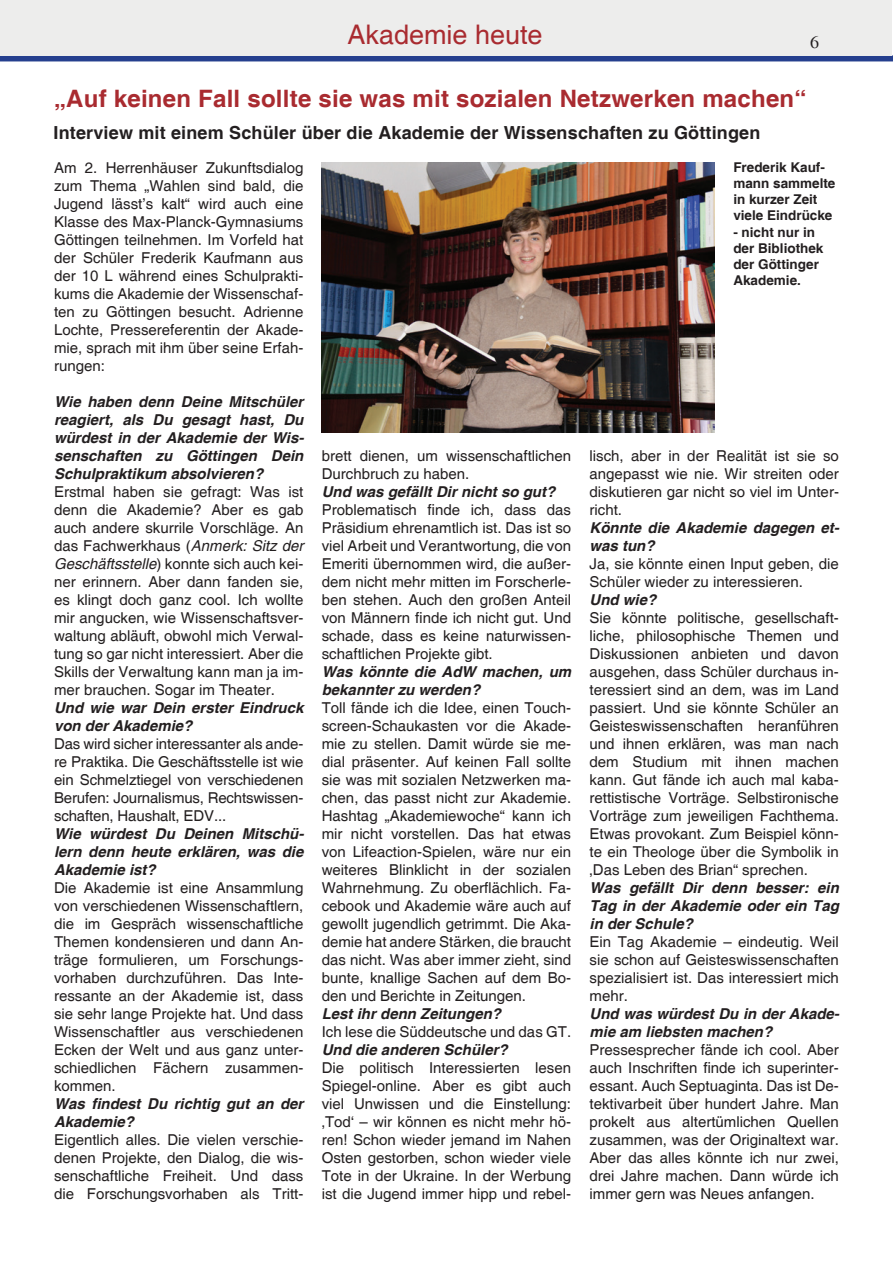
<style>
.page{position:relative;width:893px;height:1263px;background:#fff}
.page>*{position:absolute;margin:0;border:0;box-sizing:border-box;transform-origin:0 0}
.t1{font:27px "Helvetica";color:#a92b30}
.t2{font:700 24px "Helvetica";letter-spacing:.01em;color:#a92b30}
.t3{font:700 18px "Helvetica";letter-spacing:.01em;color:#231f20}
.t4{font:18px "Times";color:#231f20}
.t5{font:15px/18px "Helvetica";color:#231f20;text-align:justify}
.t6{font:italic 700 15px/18px "Helvetica";color:#231f20}
.t7{font:700 13.5px/16.2px "Helvetica";color:#231f20}
.s1{font-style:italic}
</style>
<div class="page">
<div style="left:0;top:55px;width:893px;height:6px;background:#253f8e"></div>
<div style="left:0;top:0;width:891px;height:55px;background:#ededec"></div>
<img style="left:322px;top:162px;width:392px;height:270px">
<h1 class="t1" style="left:347px;top:19px;width:197px">Akademie heute</h1>
<p class="t4" style="left:810px;top:31px;width:10px">6</p>
<h2 class="t2" style="left:54px;top:84px;width:754px">„Auf keinen Fall sollte sie was mit sozialen Netzwerken machen“</h2>
<p class="t3" style="left:54px;top:122px;width:708px">Interview mit einem Schüler über die Akademie der Wissenschaften zu Göttingen</p>
<p class="t5" style="left:54px;top:159px;width:251px">Am 2. Herrenhäuser Zukunftsdialog zum Thema „Wahlen sind bald, die Jugend lässt’s kalt“ wird auch eine Klasse des Max-Planck-Gymnasiums Göttingen teilnehmen. Im Vorfeld hat der Schüler Frederik Kaufmann aus der 10 L während eines Schulprakti&shy;kums die Akademie der Wissenschaf&shy;ten zu Göttingen besucht. Adrienne Lochte, Pressereferentin der Akade&shy;mie, sprach mit ihm über seine Erfah&shy;rungen:</p>
<p class="t6" style="left:54px;top:393px;width:252px;text-align:justify">Wie haben denn Deine Mitschüler reagiert, als Du gesagt hast, Du würdest in der Akademie der Wis&shy;senschaften zu Göttingen Dein Schulpraktikum absolvieren?</p>
<p class="t5" style="left:54px;top:483px;width:251px">Erstmal haben sie gefragt: Was ist denn die Akademie? Aber es gab auch andere skurrile Vorschläge. An das Fachwerkhaus (<span class="s1">Anmerk: Sitz der Geschäftsstelle</span>) konnte sich auch kei&shy;ner erinnern. Aber dann fanden sie, es klingt doch ganz cool. Ich wollte mir angucken, wie Wissenschaftsver&shy;waltung abläuft, obwohl mich Verwal&shy;tung so gar nicht interessiert. Aber die Skills der Verwaltung kann man ja im&shy;mer brauchen. Sogar im Theater.</p>
<p class="t6" style="left:54px;top:699px;width:251px">Und wie war Dein erster Eindruck von der Akademie?</p>
<p class="t5" style="left:54px;top:735px;width:251px">Das wird sicher interessanter als ande&shy;re Praktika. Die Geschäftsstelle ist wie ein Schmelztiegel von verschiedenen Berufen: Journalismus, Rechtswissen&shy;schaften, Haushalt, EDV...</p>
<p class="t6" style="left:54px;top:825px;width:252px;text-align:justify">Wie würdest Du Deinen Mitschü&shy;lern denn heute erklären, was die Akademie ist?</p>
<p class="t5" style="left:54px;top:879px;width:251px">Die Akademie ist eine Ansammlung von verschiedenen Wissenschaftlern, die im Gespräch wissenschaftliche Themen kondensieren und dann An&shy;träge formulieren, um Forschungs&shy;vorhaben durchzuführen. Das Inte&shy;ressante an der Akademie ist, dass sie sehr lange Projekte hat. Und dass Wissenschaftler aus verschiedenen Ecken der Welt und aus ganz unter&shy;schiedlichen Fächern zusammen&shy;kommen.</p>
<p class="t6" style="left:54px;top:1095px;width:251px">Was findest Du richtig gut an der<br>Akademie?</p>
<p class="t5" style="left:54px;top:1131px;width:251px">Eigentlich alles. Die vielen verschie&shy;denen Projekte, den Dialog, die wis&shy;senschaftliche Freiheit. Und dass die Forschungsvorhaben als Tritt-</p>
<p class="t7" style="left:733px;top:160px;width:104px">Frederik Kauf&shy;mann sammelte in kurzer Zeit viele Eindrücke</p>
<p class="t7" style="left:733px;top:224px;width:92px">- nicht nur in der Bibliothek der Göttinger<br>Akademie.</p>
<p class="t5" style="left:322px;top:447px;width:251px">brett dienen, um wissenschaftlichen<br>Durchbruch zu haben.</p>
<p class="t6" style="left:322px;top:483px;width:235px">Und was gefällt Dir nicht so gut?</p>
<p class="t5" style="left:322px;top:501px;width:251px">Problematisch finde ich, dass das Präsidium ehrenamtlich ist. Das ist so viel Arbeit und Verantwortung, die von Emeriti übernommen wird, die außer&shy;dem nicht mehr mitten im Forscherle&shy;ben stehen. Auch den großen Anteil von Männern finde ich nicht gut. Und schade, dass es keine naturwissen&shy;schaftlichen Projekte gibt.</p>
<p class="t6" style="left:322px;top:663px;width:251px">Was könnte die AdW machen, um bekannter zu werden?</p>
<p class="t5" style="left:322px;top:699px;width:251px">Toll fände ich die Idee, einen Touch&shy;screen-Schaukasten vor die Akade&shy;mie zu stellen. Damit würde sie me&shy;dial präsenter. Auf keinen Fall sollte sie was mit sozialen Netzwerken ma&shy;chen, das passt nicht zur Akademie.<br>Hashtag „Akademiewoche“ kann ich mir nicht vorstellen. Das hat etwas von Lifeaction-Spielen, wäre nur ein weiteres Blinklicht in der sozialen Wahrnehmung. Zu oberflächlich. Fa&shy;cebook und Akademie wäre auch auf gewollt jugendlich getrimmt. Die Aka&shy;demie hat andere Stärken, die braucht das nicht. Was aber immer zieht, sind bunte, knallige Sachen auf dem Bo&shy;den und Berichte in Zeitungen.</p>
<p class="t6" style="left:322px;top:1005px;width:181px">Lest ihr denn Zeitungen?</p>
<p class="t5" style="left:322px;top:1023px;width:251px">Ich lese die Süddeutsche und das GT.</p>
<p class="t6" style="left:322px;top:1041px;width:187px">Und die anderen Schüler?</p>
<p class="t5" style="left:322px;top:1059px;width:251px">Die politisch Interessierten lesen Spiegel-online. Aber es gibt auch viel Unwissen und die Einstellung: ‚Tod‘ – wir können es nicht mehr hö&shy;ren! Schon wieder jemand im Nahen Osten gestorben, schon wieder viele Tote in der Ukraine. In der Werbung ist die Jugend immer hipp und rebel-</p>
<p class="t5" style="left:590px;top:447px;width:251px">lisch, aber in der Realität ist sie so angepasst wie nie. Wir streiten oder diskutieren gar nicht so viel im Unter&shy;richt.</p>
<p class="t6" style="left:590px;top:519px;width:252px">Könnte die Akademie dagegen et&shy;was tun?</p>
<p class="t5" style="left:590px;top:555px;width:251px">Ja, sie könnte einen Input geben, die<br>Schüler wieder zu interessieren.</p>
<p class="t6" style="left:590px;top:591px;width:68px">Und wie?</p>
<p class="t5" style="left:590px;top:609px;width:251px">Sie könnte politische, gesellschaft&shy;liche, philosophische Themen und Diskussionen anbieten und davon ausgehen, dass Schüler durchaus in&shy;teressiert sind an dem, was im Land passiert. Und sie könnte Schüler an Geisteswissenschaften heranführen und ihnen erklären, was man nach dem Studium mit ihnen machen kann. Gut fände ich auch mal kaba&shy;rettistische Vorträge. Selbstironische Vorträge zum jeweiligen Fachthema.<br>Etwas provokant. Zum Beispiel könn&shy;te ein Theologe über die Symbolik in ‚Das Leben des Brian“ sprechen.</p>
<p class="t6" style="left:590px;top:879px;width:251px;text-align:justify">Was gefällt Dir denn besser: ein Tag in der Akademie oder ein Tag in der Schule?</p>
<p class="t5" style="left:590px;top:933px;width:251px">Ein Tag Akademie – eindeutig. Weil sie schon auf Geisteswissenschaften spezialisiert ist. Das interessiert mich mehr.</p>
<p class="t6" style="left:590px;top:1005px;width:252px">Und was würdest Du in der Akade&shy;mie am liebsten machen?</p>
<p class="t5" style="left:590px;top:1041px;width:251px">Pressesprecher fände ich cool. Aber auch Inschriften finde ich superinter&shy;essant. Auch Septuaginta. Das ist De&shy;tektivarbeit über hundert Jahre. Man prokelt aus altertümlichen Quellen zusammen, was der Originaltext war.<br>Aber das alles könnte ich nur zwei, drei Jahre machen. Dann würde ich immer gern was Neues anfangen.</p>
</div>
